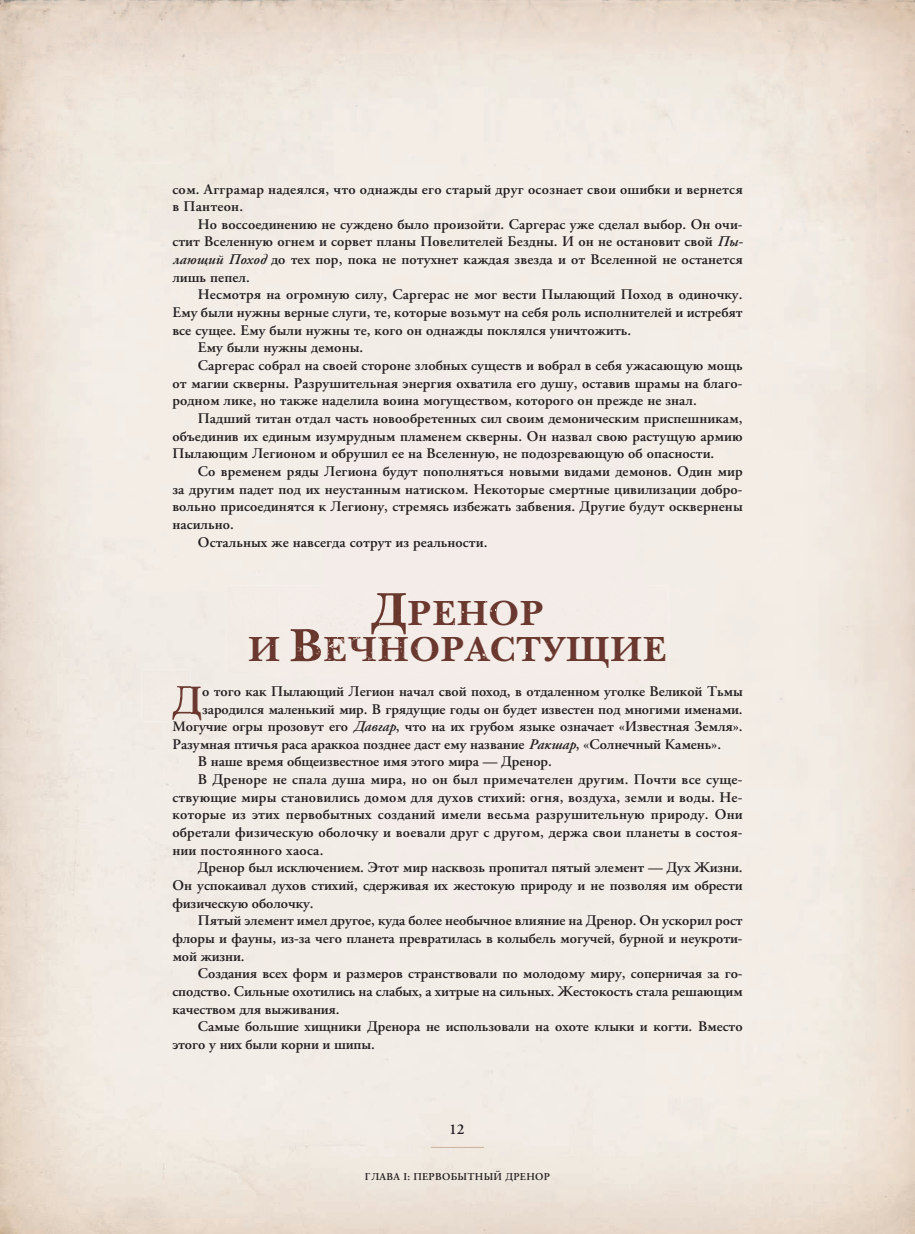
<style>
.page{position:relative;width:915px;height:1234px;background:#fff}
.page>*{position:absolute;margin:0;border:0;box-sizing:border-box;transform-origin:0 0}
.t1{font:600 41.25px "APC Garamond";color:#6a382e}
.t2{font:700 36px/36px "New Baskerville ITC";letter-spacing:.01em;color:#6a382e}
.t3{font:600 15px "APC Garamond";color:#231f20}
.t4{font:600 14.7px/17.7px "APC Garamond";letter-spacing:.01em;color:#231f20}
.t5{font:600 10.5px "APC Garamond";letter-spacing:.03em;color:#231f20}
.s1{font-style:italic}
.s2{color:#1f1919}
</style>
<div class="page">
<img style="left:190px;top:686px;width:11px;height:33px">
<div style="left:173px;top:721px;width:175px;height:13px;background:#f1ebe5"></div>
<div style="left:227px;top:585px;width:441px;height:89px;background:#f3ece7"></div>
<img style="left:371px;top:593px;width:35px;height:41px">
<div style="left:408px;top:600px;width:136px;height:25px;background:#f3ece8"></div>
<img style="left:249px;top:637px;width:31px;height:24px">
<img style="left:290px;top:629px;width:31px;height:32px">
<div style="left:324px;top:636px;width:341px;height:32px;background:#f3ece8"></div>
<div style="left:141px;top:669px;width:49px;height:52px;background:#f1ebe4"></div>
<img style="left:172px;top:686px;width:18px;height:33px">
<svg style="left:173px;top:721px;width:17px;height:1px"></svg>
<p class="t4" style="left:172px;top:180px;width:571px">сом. Агграмар надеялся, что однажды его старый друг осознает свои ошибки и вернется в Пантеон.</p>
<p class="t4" style="left:172px;top:215px;width:572px;text-align:justify;text-indent:26px">Но воссоединению не суждено было произойти. Саргерас уже сделал выбор. Он очи&shy;стит Вселенную огнем и сорвет планы Повелителей Бездны. И он не остановит свой <span class="s1">Пы&shy;лающий Поход</span> до тех пор, пока не потухнет каждая звезда и от Вселенной не останется лишь пепел.</p>
<p class="t4" style="left:198px;top:286px;width:546px">Несмотря на огромную силу, Саргерас не мог вести Пылающий Поход в одиночку.</p>
<p class="t4" style="left:172px;top:303px;width:571px">Ему были нужны верные слуги, те, которые возьмут на себя роль исполнителей и истребят</p>
<p class="t4" style="left:172px;top:321px;width:460px">все сущее. Ему были нужны те, кого он однажды поклялся уничтожить.</p>
<p class="t4" style="left:198px;top:339px;width:167px">Ему были нужны демоны.</p>
<p class="t4" style="left:198px;top:356px;width:546px">Саргерас собрал на своей стороне злобных существ и вобрал в себя ужасающую мощь</p>
<p class="t4" style="left:172px;top:374px;width:571px">от магии скверны. Разрушительная энергия охватила его душу, оставив шрамы на благо-</p>
<p class="t4" style="left:172px;top:392px;width:526px">родном лике, но также наделила воина могуществом, которого он прежде не знал.</p>
<p class="t4" style="left:198px;top:409px;width:546px">Падший титан отдал часть новообретенных сил своим демоническим приспешникам,</p>
<p class="t4" style="left:172px;top:427px;width:571px">объединив их единым изумрудным пламенем скверны. Он назвал свою растущую армию</p>
<p class="t4" style="left:172px;top:444px;width:543px">Пылающим Легионом и обрушил ее на Вселенную, не подозревающую об опасности.</p>
<p class="t4" style="left:198px;top:462px;width:546px">Со временем ряды Легиона будут пополняться новыми видами демонов. Один мир</p>
<p class="t4" style="left:172px;top:480px;width:571px">за другим падет под их неустанным натиском. Некоторые смертные цивилизации добро-</p>
<p class="t4" style="left:172px;top:497px;width:571px">вольно присоединятся к Легиону, стремясь избежать забвения. Другие будут осквернены</p>
<p class="t4" style="left:172px;top:515px;width:63px">насильно.</p>
<p class="t4" style="left:198px;top:533px;width:291px">Остальных же навсегда сотрут из реальности.</p>
<h2 class="t2" style="left:248px;top:595px;width:419px;text-indent:159px">РЕНОР<br>И ЕЧНОРАСТУЩИЕ</h2>
<h1 class="t1" style="left:172px;top:676px;width:32px">Д</h1>
<p class="t4" style="left:202px;top:682px;width:542px">о того как Пылающий Легион начал свой поход, в отдаленном уголке Великой Тьмы</p>
<p class="t4" style="left:202px;top:700px;width:542px">зародился маленький мир. В грядущие годы он будет известен под многими именами.</p>
<p class="t4" style="left:172px;top:717px;width:571px"><span class="s2">М</span>огучие огры прозовут его <span class="s1">Давгар</span>, что на их грубом языке означает «Известная Земля».</p>
<p class="t4" style="left:172px;top:735px;width:550px">Разумная птичья раса араккоа позднее даст ему название <span class="s1">Ракшар</span>, «Солнечный Камень».</p>
<p class="t4" style="left:198px;top:752px;width:355px">В наше время общеизвестное имя этого мира — Дренор.</p>
<p class="t4" style="left:198px;top:770px;width:546px">В Дреноре не спала душа мира, но он был примечателен другим. Почти все суще-</p>
<p class="t4" style="left:172px;top:788px;width:571px">ствующие миры становились домом для духов стихий: огня, воздуха, земли и воды. Не-</p>
<p class="t4" style="left:172px;top:805px;width:571px">которые из этих первобытных созданий имели весьма разрушительную природу. Они</p>
<p class="t4" style="left:172px;top:823px;width:571px">обретали физическую оболочку и воевали друг с другом, держа свои планеты в состоя-</p>
<p class="t4" style="left:172px;top:841px;width:152px">нии постоянного хаоса.</p>
<p class="t4" style="left:198px;top:858px;width:546px">Дренор был исключением. Этот мир насквозь пропитал пятый элемент — Дух Жизни.</p>
<p class="t4" style="left:172px;top:876px;width:571px">Он успокаивал духов стихий, сдерживая их жестокую природу и не позволяя им обрести</p>
<p class="t4" style="left:172px;top:894px;width:143px">физическую оболочку.</p>
<p class="t4" style="left:198px;top:911px;width:546px">Пятый элемент имел другое, куда более необычное влияние на Дренор. Он ускорил рост</p>
<p class="t4" style="left:172px;top:929px;width:571px">флоры и фауны, из-за чего планета превратилась в колыбель могучей, бурной и неукроти-</p>
<p class="t4" style="left:172px;top:946px;width:74px">мой жизни.</p>
<p class="t4" style="left:198px;top:964px;width:546px">Создания всех форм и размеров странствовали по молодому миру, соперничая за го-</p>
<p class="t4" style="left:172px;top:982px;width:571px">сподство. Сильные охотились на слабых, а хитрые на сильных. Жестокость стала решающим</p>
<p class="t4" style="left:172px;top:999px;width:169px">качеством для выживания.</p>
<p class="t4" style="left:198px;top:1017px;width:546px">Самые большие хищники Дренора не использовали на охоте клыки и когти. Вместо</p>
<p class="t4" style="left:172px;top:1035px;width:204px">этого у них были корни и шипы.</p>
<p class="t3" style="left:449px;top:1120px;width:17px">12</p>
<p class="t5" style="left:365px;top:1170px;width:186px">ГЛАВА I: ПЕРВОБЫТНЫЙ ДРЕНОР</p>
</div>
